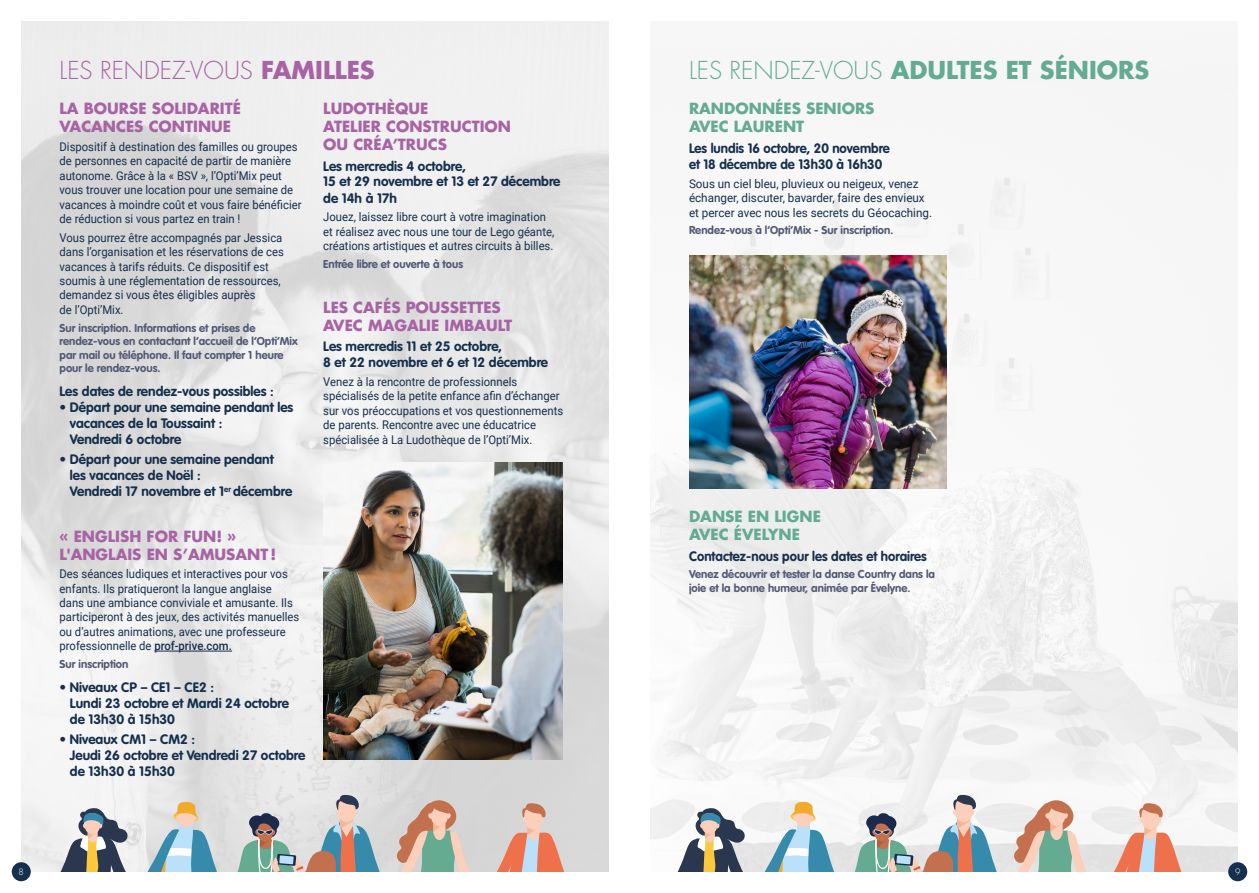
<style>
.page{position:relative;width:1259px;height:893px;background:#fff}
.page>*{position:absolute;margin:0;border:0;box-sizing:border-box;transform-origin:0 0}
.t1{font:700 24px "Futura Std";color:#63ab92}
.t2{font:300 24px "Futura Std";color:#a863a5}
.t3{font:700 15px/18px "Futura Std";color:#a863a5}
.t4{font:700 15px/18px "Futura Std";color:#63ab92}
.t5{font:700 13.5px/16px "VAG Rounded Std";color:#152f4e}
.t6{font:12px/14.4px "Roboto";color:#152f4e;scale:.94 1}
.t7{font:12px/14.4px "Roboto";color:#152f4e}
.t8{font:700 11.25px/13.5px "VAG Rounded Std";color:#505976}
.t9{font:300 9.75px "Futura PT";color:#fff}
.s1{font-weight:700}
.s2{font-weight:500}
.s3{font-weight:300}
</style>
<div class="page">
<img style="left:21px;top:21px;width:587px;height:851px">
<img style="left:651px;top:80px;width:586px;height:792px">
<svg style="left:668px;top:792px;width:523px;height:80px"></svg>
<svg style="left:51px;top:792px;width:523px;height:80px"></svg>
<div style="left:1228px;top:862px;width:19px;height:19px;background:#152f4e;border-radius:50%"></div>
<div style="left:12px;top:862px;width:19px;height:19px;background:#152f4e;border-radius:50%"></div>
<hr style="left:154px;top:651px;width:78px;height:1px;background:#152f4e">
<img style="left:689px;top:255px;width:257px;height:233px">
<img style="left:323px;top:462px;width:239px;height:297px">
<h1 class="t2" style="left:60px;top:56px;width:317px">LES RENDEZ-VOUS <span class="s1">FAMILLES</span></h1>
<p class="t3" style="left:60px;top:100px;width:183px">LA BOURSE SOLIDARITÉ<br>VACANCES CONTINUE</p>
<p class="t6" style="left:60px;top:139px;width:259px">Dispositif à destination des familles ou groupes de personnes en capacité de partir de manière autonome. Grâce à la « BSV », l’Opti’Mix peut vous trouver une location pour une semaine de vacances à moindre coût et vous faire bénéficier de réduction si vous partez en train !</p>
<p class="t6" style="left:60px;top:230px;width:240px">Vous pourrez être accompagnés par Jessica dans l’organisation et les réservations de ces vacances à tarifs réduits. Ce dispositif est soumis à une réglementation de ressources, demandez si vous êtes éligibles auprès<br>de l’Opti’Mix.</p>
<p class="t8" style="left:60px;top:321px;width:240px">Sur inscription. Informations et prises de rendez-vous en contactant l’accueil de l’Opti’Mix par mail ou téléphone. Il faut compter 1 heure pour le rendez-vous.</p>
<p class="t5" style="left:60px;top:384px;width:216px">Les dates de rendez-vous possibles :</p>
<p class="t5" style="left:70px;top:400px;width:225px;text-indent:-10px">• Départ pour une semaine pendant les vacances de la Toussaint :<br>Vendredi 6 octobre</p>
<p class="t5" style="left:70px;top:452px;width:224px;text-indent:-10px">• Départ pour une semaine pendant les vacances de Noël :<br>Vendredi 17 novembre et 1<sup>er</sup> décembre</p>
<p class="t3" style="left:60px;top:527px;width:218px">« ENGLISH FOR FUN! »<br>L'ANGLAIS EN S’AMUSANT!</p>
<p class="t6" style="left:60px;top:566px;width:257px">Des séances ludiques et interactives pour vos enfants. Ils pratiqueront la langue anglaise dans une ambiance conviviale et amusante. Ils participeront à des jeux, des activités manuelles ou d’autres animations, avec une professeure professionnelle de <span class="s2">prof-prive.com.</span></p>
<p class="t8" style="left:60px;top:658px;width:70px">Sur inscription</p>
<p class="t5" style="left:70px;top:680px;width:220px;text-indent:-10px">• Niveaux CP – CE1 – CE2 :<br>Lundi 23 octobre et Mardi 24 octobre de 13h30 à 15h30</p>
<p class="t5" style="left:70px;top:732px;width:237px;text-indent:-10px">• Niveaux CM1 – CM2 :<br>Jeudi 26 octobre et Vendredi 27 octobre de 13h30 à 15h30</p>
<p class="t3" style="left:323px;top:100px;width:189px">LUDOTHÈQUE<br>ATELIER CONSTRUCTION<br>OU CRÉA’TRUCS</p>
<p class="t5" style="left:323px;top:158px;width:239px">Les mercredis 4 octobre,<br>15 et 29 novembre et 13 et 27 décembre de 14h à 17h</p>
<p class="t6" style="left:323px;top:209px;width:247px">Jouez, laissez libre court à votre imagination et réalisez avec nous une tour de Lego géante, créations artistiques et autres circuits à billes.</p>
<p class="t8" style="left:323px;top:258px;width:141px">Entrée libre et ouverte à tous</p>
<p class="t3" style="left:323px;top:298px;width:190px">LES CAFÉS POUSSETTES<br>AVEC MAGALIE IMBAULT</p>
<p class="t5" style="left:323px;top:339px;width:226px">Les mercredis 11 et 25 octobre,<br>8 et 22 novembre et 6 et 12 décembre</p>
<p class="t6" style="left:323px;top:374px;width:257px">Venez à la rencontre de professionnels spécialisés de la petite enfance afin d’échanger sur vos préoccupations et vos questionnements de parents. Rencontre avec une éducatrice spécialisée à La Ludothèque de l’Opti’Mix.</p>
<h1 class="t1" style="left:689px;top:54px;width:462px"><span class="s3">LES RENDEZ-VOUS</span> ADULTES ET SÉNIORS</h1>
<p class="t4" style="left:689px;top:100px;width:187px">RANDONNÉES SENIORS<br>AVEC LAURENT</p>
<p class="t5" style="left:689px;top:141px;width:202px">Les lundis 16 octobre, 20 novembre et 18 décembre de 13h30 à 16h30</p>
<p class="t7" style="left:689px;top:176px;width:244px">Sous un ciel bleu, pluvieux ou neigeux, venez échanger, discuter, bavarder, faire des envieux et percer avec nous les secrets du Géocaching.</p>
<p class="t8" style="left:689px;top:224px;width:206px">Rendez-vous à l’Opti’Mix - Sur inscription.</p>
<p class="t4" style="left:689px;top:507px;width:133px">DANSE EN LIGNE<br>AVEC ÉVELYNE</p>
<p class="t5" style="left:689px;top:548px;width:239px">Contactez-nous pour les dates et horaires</p>
<p class="t8" style="left:689px;top:568px;width:247px">Venez découvrir et tester la danse Country dans la joie et la bonne humeur, animée par Évelyne.</p>
<p class="t9" style="left:19px;top:866px;width:7px">8</p>
<p class="t9" style="left:1235px;top:866px;width:7px">9</p>
</div>
